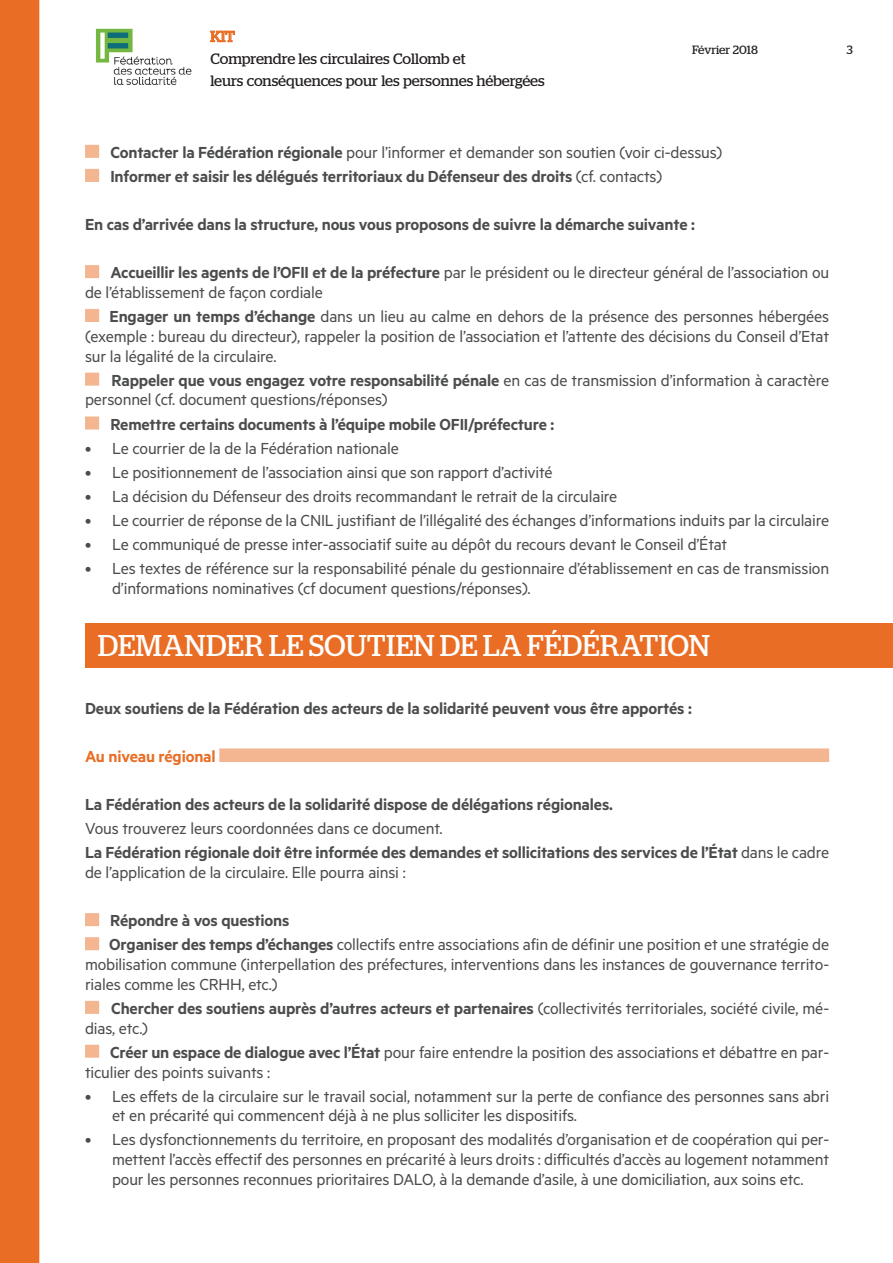
<style>
.page{position:relative;width:893px;height:1263px;background:#fff}
.page>*{position:absolute;margin:0;border:0;box-sizing:border-box;transform-origin:0 0}
.t1{font:30px "Stag";letter-spacing:.005em;color:#fff}
.t2{font:18px/19.8px "Metric";letter-spacing:-.01em;color:#4b4c4d}
.t3{font:600 18px/24px "Metric";letter-spacing:-.01em;color:#4b4c4d}
.t4{font:600 18px "Metric";letter-spacing:-.01em;color:#e96d24}
.t5{font:15px/22px "Stag";letter-spacing:-.005em;color:#231f20}
.t6{font:15px "Stag";color:#e96d24}
.t7{font:12px "Stag";color:#231f20}
.s1{font-weight:400}
.s2{font-weight:600}
</style>
<div class="page">
<svg style="left:210px;top:30px;width:25px;height:13px"></svg>
<img style="left:95px;top:28px;width:97px;height:57px">
<div style="left:0;top:0;width:39px;height:1263px;background:#e96d24"></div>
<div style="left:85px;top:145px;width:14px;height:13px;background:#f4b691"></div>
<div style="left:85px;top:169px;width:14px;height:13px;background:#f4b691"></div>
<div style="left:85px;top:265px;width:14px;height:13px;background:#f4b691"></div>
<div style="left:85px;top:309px;width:14px;height:13px;background:#f4b691"></div>
<div style="left:85px;top:373px;width:14px;height:13px;background:#f4b691"></div>
<div style="left:85px;top:416px;width:14px;height:13px;background:#f4b691"></div>
<div style="left:219px;top:748px;width:610px;height:14px;background:#f4b691"></div>
<div style="left:85px;top:913px;width:14px;height:13px;background:#f4b691"></div>
<div style="left:85px;top:937px;width:14px;height:13px;background:#f4b691"></div>
<div style="left:85px;top:1001px;width:14px;height:13px;background:#f4b691"></div>
<div style="left:85px;top:1045px;width:14px;height:13px;background:#f4b691"></div>
<div style="left:85px;top:623px;width:808px;height:45px;background:#e96d24"></div>
<p class="t6" style="left:210px;top:28px;width:26px">KIT</p>
<p class="t5" style="left:210px;top:47px;width:336px">Comprendre les circulaires Collomb et<br>leurs conséquences pour les personnes hébergées</p>
<p class="t7" style="left:692px;top:43px;width:67px">Février 2018</p>
<p class="t7" style="left:847px;top:43px;width:8px">3</p>
<p class="t3" style="left:110px;top:140px;width:613px">Contacter la Fédération régionale <span class="s1">pour l’informer et demander son soutien (voir ci-dessus)<br></span>Informer et saisir les délégués territoriaux du Défenseur des droits <span class="s1">(cf. contacts)</span></p>
<p class="t3" style="left:85px;top:212px;width:611px">En cas d’arrivée dans la structure, nous vous proposons de suivre la démarche suivante :</p>
<p class="t2" style="left:85px;top:262px;width:746px;text-indent:25px"><span class="s2">Accueillir les agents de l’OFII et de la préfecture</span> par le président ou le directeur général de l’association ou de l’établissement de façon cordiale</p>
<p class="t2" style="left:85px;top:306px;width:746px;text-align:justify;text-indent:25px"><span class="s2">Engager un temps d’échange</span> dans un lieu au calme en dehors de la présence des personnes hébergées (exemple : bureau du directeur), rappeler la position de l’association et l’attente des décisions du Conseil d’Etat sur la légalité de la circulaire.</p>
<p class="t2" style="left:85px;top:369px;width:746px;text-indent:27px"><span class="s2">Rappeler que vous engagez votre responsabilité pénale</span> en cas de transmission d’information à caractère personnel (cf. document questions/réponses)</p>
<p class="t3" style="left:110px;top:411px;width:445px">Remettre certains documents à l’équipe mobile OFII/préfecture :</p>
<p class="t2" style="left:85px;top:437px;width:315px">• Le courrier de la de la Fédération nationale</p>
<p class="t2" style="left:85px;top:461px;width:469px">• Le positionnement de l’association ainsi que son rapport d’activité</p>
<p class="t2" style="left:85px;top:485px;width:534px">• La décision du Défenseur des droits recommandant le retrait de la circulaire</p>
<p class="t2" style="left:85px;top:510px;width:746px">• Le courrier de réponse de la CNIL justifiant de l’illégalité des échanges d’informations induits par la circulaire</p>
<p class="t2" style="left:85px;top:534px;width:644px">• Le communiqué de presse inter-associatif suite au dépôt du recours devant le Conseil d’État</p>
<p class="t2" style="left:112px;top:558px;width:719px;text-indent:-27px">• Les textes de référence sur la responsabilité pénale du gestionnaire d’établissement en cas de transmission d’informations nominatives (cf document questions/réponses).</p>
<h1 class="t1" style="left:98px;top:628px;width:22px">DEMANDE</h1>
<h1 class="t1" style="left:244px;top:628px;width:85px">R LE SOU</h1>
<h1 class="t1" style="left:367px;top:628px;width:345px">TIEN DE LA fédération</h1>
<p class="t3" style="left:85px;top:696px;width:608px">Deux soutiens de la Fédération des acteurs de la solidarité peuvent vous être apportés :</p>
<p class="t4" style="left:85px;top:746px;width:132px">Au niveau régional</p>
<p class="t3" style="left:85px;top:792px;width:529px">La Fédération des acteurs de la solidarité dispose de délégations régionales.</p>
<p class="t3" style="left:85px;top:816px;width:746px"><span class="s1">Vous trouverez leurs coordonnées dans ce document.<br></span>La Fédération régionale doit être informée des demandes et sollicitations des services de l’État <span class="s1">dans le cadre</span></p>
<p class="t2" style="left:85px;top:862px;width:322px">de l’application de la circulaire. Elle pourra ainsi :</p>
<p class="t2" style="left:109px;top:908px;width:721px;line-height:24px"><span class="s2">Répondre à vos questions<br>Organiser des temps d’échanges</span> collectifs entre associations afin de définir une position et une stratégie de</p>
<p class="t2" style="left:85px;top:954px;width:746px">mobilisation commune (interpellation des préfectures, interventions dans les instances de gouvernance territo&shy;riales comme les CRHH, etc.)</p>
<p class="t2" style="left:85px;top:998px;width:746px;text-indent:26px"><span class="s2">Chercher des soutiens auprès d’autres acteurs et partenaires</span> (collectivités territoriales, société civile, mé&shy;dias, etc.)</p>
<p class="t2" style="left:85px;top:1041px;width:746px;text-indent:25px"><span class="s2">Créer un espace de dialogue avec l’État</span> pour faire entendre la position des associations et débattre en par&shy;ticulier des points suivants :</p>
<p class="t2" style="left:112px;top:1085px;width:719px;text-indent:-27px">• Les effets de la circulaire sur le travail social, notamment sur la perte de confiance des personnes sans abri et en précarité qui commencent déjà à ne plus solliciter les dispositifs.</p>
<p class="t2" style="left:112px;top:1129px;width:719px;text-align:justify;text-indent:-27px">• Les dysfonctionnements du territoire, en proposant des modalités d’organisation et de coopération qui per&shy;mettent l’accès effectif des personnes en précarité à leurs droits : difficultés d’accès au logement notamment pour les personnes reconnues prioritaires DALO, à la demande d’asile, à une domiciliation, aux soins etc.</p>
</div>
